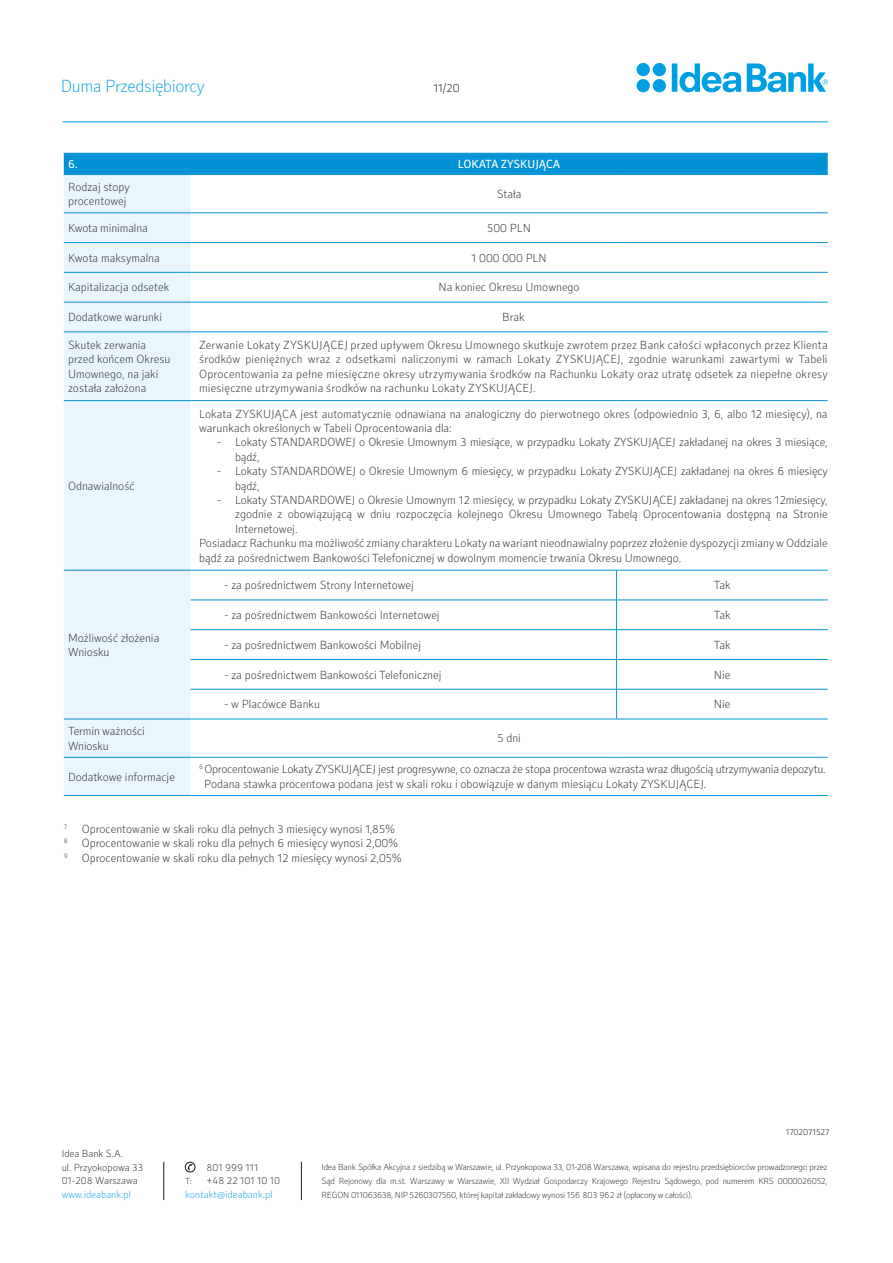
<style>
.page{position:relative;width:893px;height:1263px;background:#fff}
.page>*{position:absolute;margin:0;border:0;box-sizing:border-box;transform-origin:0 0}
.t1{font:100 18px "Secca";letter-spacing:-.02em;color:#009fe3}
.t2{font:100 12px/14.4px "Secca";color:#1d1d1b}
.t3{font:100 12px/14.4px "Secca";letter-spacing:-.02em;color:#1d1d1b}
.t4{font:12px "Secca";letter-spacing:-.015em;color:#fff}
.t5{font:100 12px "Secca";color:#020203}
.t6{font:100 10.5px/13.5px "Secca";color:#1d1d1b}
.t7{font:100 10.5px "Secca";color:#009fe3}
.t8{font:100 9px/13.8px "Secca";letter-spacing:-.025em;color:#1d1d1b;text-align:justify}
.t9{font:100 9px "Secca";letter-spacing:-.01em;color:#020203}
</style>
<div class="page">
<svg style="left:637px;top:63px;width:29px;height:29px"></svg>
<svg style="left:747px;top:63px;width:81px;height:29px"></svg>
<svg style="left:672px;top:63px;width:69px;height:29px"></svg>
<hr style="left:164px;top:1162px;width:1px;height:38px;background:#1d1d1b">
<hr style="left:301px;top:1162px;width:1px;height:38px;background:#1d1d1b">
<svg style="left:187px;top:1164px;width:6px;height:6px"></svg>
<div style="left:185px;top:1162px;width:10px;height:10px;border:1px solid #1d1d1b;border-radius:50%"></div>
<hr style="left:62px;top:122px;width:766px;height:1px;background:#009fe3">
<div style="left:64px;top:154px;width:764px;height:20px;background:#0092d4"></div>
<div style="left:64px;top:175px;width:127px;height:620px;background:#eaf6fe"></div>
<svg style="left:191px;top:212px;width:637px;height:545px"></svg>
<hr style="left:64px;top:213px;width:127px;height:1px;background:#0092d4">
<hr style="left:64px;top:242px;width:127px;height:1px;background:#0092d4">
<hr style="left:64px;top:272px;width:127px;height:1px;background:#0092d4">
<hr style="left:64px;top:302px;width:127px;height:1px;background:#0092d4">
<hr style="left:64px;top:332px;width:127px;height:1px;background:#0092d4">
<hr style="left:64px;top:400px;width:127px;height:1px;background:#0092d4">
<hr style="left:64px;top:570px;width:127px;height:1px;background:#0092d4">
<hr style="left:64px;top:719px;width:127px;height:1px;background:#0092d4">
<hr style="left:191px;top:600px;width:426px;height:1px;background:#0092d4">
<hr style="left:191px;top:629px;width:426px;height:1px;background:#0092d4">
<hr style="left:191px;top:659px;width:426px;height:1px;background:#0092d4">
<hr style="left:191px;top:689px;width:426px;height:1px;background:#0092d4">
<hr style="left:64px;top:757px;width:127px;height:1px;background:#0092d4">
<hr style="left:64px;top:795px;width:127px;height:1px;background:#0092d4">
<hr style="left:64px;top:153px;width:127px;height:1px;background:#0092d4">
<hr style="left:64px;top:174px;width:127px;height:1px;background:#0092d4">
<hr style="left:191px;top:153px;width:426px;height:1px;background:#0092d4">
<hr style="left:617px;top:153px;width:211px;height:1px;background:#0092d4">
<hr style="left:191px;top:174px;width:426px;height:1px;background:#0092d4">
<hr style="left:617px;top:174px;width:211px;height:1px;background:#0092d4">
<hr style="left:191px;top:213px;width:426px;height:1px;background:#0092d4">
<hr style="left:617px;top:213px;width:211px;height:1px;background:#0092d4">
<hr style="left:191px;top:242px;width:426px;height:1px;background:#0092d4">
<hr style="left:617px;top:242px;width:211px;height:1px;background:#0092d4">
<hr style="left:191px;top:272px;width:426px;height:1px;background:#0092d4">
<hr style="left:617px;top:272px;width:211px;height:1px;background:#0092d4">
<hr style="left:191px;top:302px;width:426px;height:1px;background:#0092d4">
<hr style="left:617px;top:302px;width:211px;height:1px;background:#0092d4">
<hr style="left:191px;top:332px;width:426px;height:1px;background:#0092d4">
<hr style="left:617px;top:332px;width:211px;height:1px;background:#0092d4">
<hr style="left:191px;top:400px;width:426px;height:1px;background:#0092d4">
<hr style="left:617px;top:400px;width:211px;height:1px;background:#0092d4">
<hr style="left:191px;top:570px;width:426px;height:1px;background:#0092d4">
<hr style="left:617px;top:570px;width:211px;height:1px;background:#0092d4">
<hr style="left:616px;top:570px;width:1px;height:30px;background:#0092d4">
<hr style="left:617px;top:600px;width:211px;height:1px;background:#0092d4">
<hr style="left:617px;top:629px;width:211px;height:1px;background:#0092d4">
<hr style="left:617px;top:659px;width:211px;height:1px;background:#0092d4">
<svg style="left:616px;top:600px;width:1px;height:89px"></svg>
<hr style="left:617px;top:689px;width:211px;height:1px;background:#0092d4">
<hr style="left:616px;top:689px;width:1px;height:30px;background:#0092d4">
<hr style="left:191px;top:719px;width:426px;height:1px;background:#0092d4">
<hr style="left:617px;top:719px;width:211px;height:1px;background:#0092d4">
<hr style="left:191px;top:757px;width:426px;height:1px;background:#0092d4">
<hr style="left:617px;top:757px;width:211px;height:1px;background:#0092d4">
<hr style="left:191px;top:795px;width:426px;height:1px;background:#0092d4">
<hr style="left:617px;top:795px;width:211px;height:1px;background:#0092d4">
<h1 class="t1" style="left:61px;top:75px;width:146px">Duma Przedsiębiorcy</h1>
<p class="t5" style="left:433px;top:81px;width:28px">11/20</p>
<p class="t4" style="left:68px;top:157px;width:11px">6.</p>
<p class="t4" style="left:458px;top:157px;width:96px">LOKATA ZYSKUJĄCA</p>
<p class="t2" style="left:68px;top:180px;width:63px">Rodzaj stopy procentowej</p>
<p class="t2" style="left:497px;top:187px;width:26px">Stała</p>
<p class="t2" style="left:68px;top:221px;width:81px">Kwota minimalna</p>
<p class="t2" style="left:487px;top:221px;width:45px">500 PLN</p>
<p class="t2" style="left:68px;top:251px;width:93px">Kwota maksymalna</p>
<p class="t2" style="left:471px;top:251px;width:77px">1 000 000 PLN</p>
<p class="t2" style="left:68px;top:281px;width:103px">Kapitalizacja odsetek</p>
<p class="t2" style="left:439px;top:281px;width:143px">Na koniec Okresu Umownego</p>
<p class="t2" style="left:68px;top:310px;width:96px">Dodatkowe warunki</p>
<p class="t2" style="left:502px;top:310px;width:24px">Brak</p>
<p class="t2" style="left:68px;top:338px;width:104px">Skutek zerwania przed końcem Okresu<br>Umownego, na jaki została założona</p>
<p class="t2" style="left:199px;top:338px;width:630px;text-align:justify">Zerwanie Lokaty ZYSKUJĄCEJ przed upływem Okresu Umownego skutkuje zwrotem przez Bank całości wpłaconych przez Klienta środków pieniężnych wraz z odsetkami naliczonymi w ramach Lokaty ZYSKUJĄCEJ, zgodnie warunkami zawartymi w Tabeli Oprocentowania za pełne miesięczne okresy utrzymywania środków na Rachunku Lokaty oraz utratę odsetek za niepełne okresy miesięczne utrzymywania środków na rachunku Lokaty ZYSKUJĄCEJ.</p>
<p class="t2" style="left:68px;top:479px;width:68px">Odnawialność</p>
<p class="t2" style="left:68px;top:631px;width:93px">Możliwość złożenia<br>Wniosku</p>
<p class="t2" style="left:199px;top:407px;width:630px">Lokata ZYSKUJĄCA jest automatycznie odnawiana na analogiczny do pierwotnego okres (odpowiednio 3, 6, albo 12 miesięcy), na warunkach określonych w Tabeli Oprocentowania dla:</p>
<p class="t2" style="left:235px;top:436px;width:594px;text-indent:-18px">- Lokaty STANDARDOWEJ o Okresie Umownym 3 miesiące, w przypadku Lokaty ZYSKUJĄCEJ zakładanej na okres 3 miesiące, bądź,</p>
<p class="t2" style="left:235px;top:464px;width:594px;text-indent:-18px">- Lokaty STANDARDOWEJ o Okresie Umownym 6 miesięcy, w przypadku Lokaty ZYSKUJĄCEJ zakładanej na okres 6 miesięcy bądź,</p>
<p class="t2" style="left:217px;top:493px;width:612px">- Lokaty STANDARDOWEJ o Okresie Umownym 12 miesięcy, w przypadku Lokaty ZYSKUJĄCEJ zakładanej na okres 12miesięcy,</p>
<p class="t2" style="left:235px;top:508px;width:594px">zgodnie z obowiązującą w dniu rozpoczęcia kolejnego Okresu Umownego Tabelą Oprocentowania dostępną na Stronie</p>
<p class="t2" style="left:235px;top:522px;width:64px">Internetowej.</p>
<p class="t2" style="left:199px;top:536px;width:630px">Posiadacz Rachunku ma możliwość zmiany charakteru Lokaty na wariant nieodnawialny poprzez złożenie dyspozycji zmiany w Oddziale</p>
<p class="t2" style="left:199px;top:551px;width:484px">bądź za pośrednictwem Bankowości Telefonicznej w dowolnym momencie trwania Okresu Umownego.</p>
<p class="t2" style="left:225px;top:578px;width:191px">- za pośrednictwem Strony Internetowej</p>
<p class="t2" style="left:714px;top:578px;width:18px">Tak</p>
<p class="t2" style="left:225px;top:608px;width:217px">- za pośrednictwem Bankowości Internetowej</p>
<p class="t2" style="left:714px;top:608px;width:18px">Tak</p>
<p class="t2" style="left:225px;top:638px;width:198px">- za pośrednictwem Bankowości Mobilnej</p>
<p class="t2" style="left:714px;top:638px;width:18px">Tak</p>
<p class="t2" style="left:225px;top:668px;width:218px">- za pośrednictwem Bankowości Telefonicznej</p>
<p class="t2" style="left:714px;top:668px;width:18px">Nie</p>
<p class="t2" style="left:225px;top:697px;width:97px">- w Placówce Banku</p>
<p class="t2" style="left:714px;top:697px;width:18px">Nie</p>
<p class="t2" style="left:68px;top:724px;width:78px">Termin ważności<br>Wniosku</p>
<p class="t2" style="left:497px;top:731px;width:25px">5 dni</p>
<p class="t2" style="left:68px;top:770px;width:108px">Dodatkowe informacje</p>
<p class="t3" style="left:204px;top:763px;width:623px;text-indent:-5px"><sup>6</sup> Oprocentowanie Lokaty ZYSKUJĄCEJ jest progresywne, co oznacza że stopa procentowa wzrasta wraz długością utrzymywania depozytu.<br>Podana stawka procentowa podana jest w skali roku i obowiązuje w danym miesiącu Lokaty ZYSKUJĄCEJ.</p>
<p class="t2" style="left:64px;top:822px;width:339px"><sup>7</sup> Oprocentowanie w skali roku dla pełnych 3 miesięcy wynosi 1,85%<br><sup>8</sup> Oprocentowanie w skali roku dla pełnych 6 miesięcy wynosi 2,00%<br><sup>9</sup> Oprocentowanie w skali roku dla pełnych 12 miesięcy wynosi 2,05%</p>
<p class="t6" style="left:62px;top:1147px;width:83px">Idea Bank S.A.<br>ul. Przyokopowa 33<br>01-208 Warszawa</p>
<p class="t7" style="left:62px;top:1188px;width:71px">www.ideabank.pl</p>
<p class="t6" style="left:206px;top:1161px;width:54px">801 999 111</p>
<p class="t8" style="left:185px;top:1174px;width:8px">T:</p>
<p class="t6" style="left:206px;top:1174px;width:75px">+48 22 101 10 10</p>
<p class="t7" style="left:185px;top:1188px;width:89px">kontakt@ideabank.pl</p>
<p class="t9" style="left:786px;top:1127px;width:45px">1702071527</p>
<p class="t8" style="left:322px;top:1161px;width:507px">Idea Bank Spółka Akcyjna z siedzibą w Warszawie, ul. Przyokopowa 33, 01-208 Warszawa, wpisana do rejestru przedsiębiorców prowadzonego przez Sąd Rejonowy dla m.st. Warszawy w Warszawie, XII Wydział Gospodarczy Krajowego Rejestru Sądowego, pod numerem KRS 0000026052, REGON 011063638, NIP 5260307560, której kapitał zakładowy wynosi 156 803 962 zł (opłacony w całości).</p>
</div>
